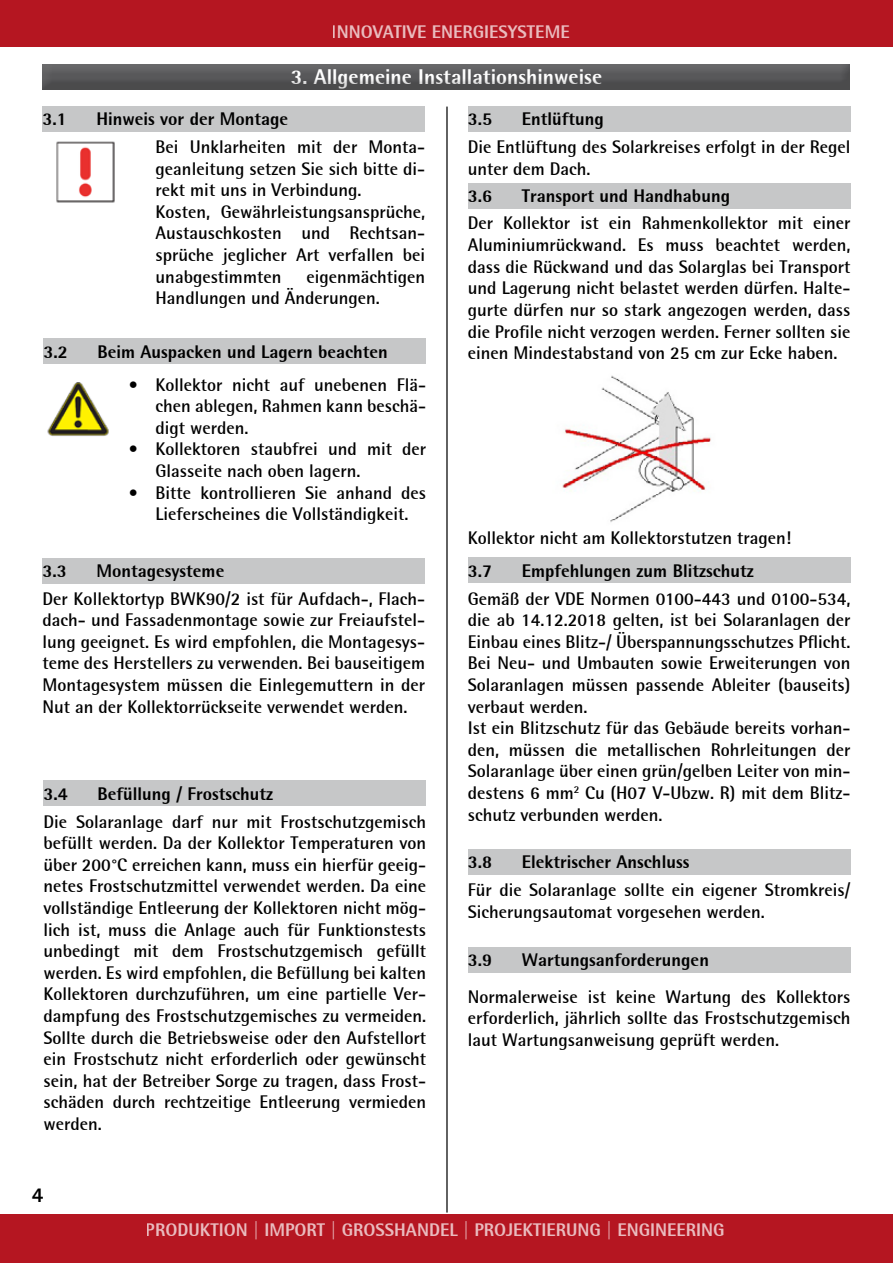
<style>
.page{position:relative;width:893px;height:1263px;background:#fff}
.page>*{position:absolute;margin:0;border:0;box-sizing:border-box;transform-origin:0 0}
.t1{font:800 21px "Rotis Semi Sans";color:#fff}
.t2{font:800 21px "Rotis Semi Sans";color:#000}
.t3{font:700 18px/21.6px "Rotis Semi Sans";color:#000}
.t4{font:800 18px "Rotis Semi Sans";color:#000}
.t5{font:800 18px "Rotis Semi Sans";color:#fff}
</style>
<div class="page">
<div style="left:0;top:0;width:893px;height:47px;background:#b51621"></div>
<div style="left:0;top:1214px;width:893px;height:49px;background:#b51621"></div>
<div style="left:43px;top:558px;width:382px;height:25px;background:#c6c7c8"></div>
<div style="left:44px;top:781px;width:382px;height:25px;background:#c6c7c8"></div>
<div style="left:468px;top:106px;width:382px;height:26px;background:#c6c7c8"></div>
<div style="left:468px;top:183px;width:382px;height:25px;background:#c6c7c8"></div>
<div style="left:468px;top:558px;width:382px;height:25px;background:#c6c7c8"></div>
<div style="left:468px;top:849px;width:382px;height:25px;background:#c6c7c8"></div>
<div style="left:468px;top:947px;width:382px;height:25px;background:#c6c7c8"></div>
<div style="left:43px;top:106px;width:382px;height:26px;background:#c6c7c8"></div>
<img style="left:562px;top:375px;width:149px;height:147px">
<hr style="left:446px;top:107px;width:2px;height:1105px;background:#000">
<img style="left:56px;top:141px;width:59px;height:62px">
<img style="left:47px;top:382px;width:62px;height:54px">
<div style="left:42px;top:64px;width:809px;height:27px;background:#000;opacity:.15"></div>
<div style="left:44px;top:338px;width:382px;height:26px;background:#c6c7c8"></div>
<p class="t5" style="left:332px;top:21px;width:239px">INNOVATIVE ENERGIESYSTEME</p>
<p class="t1" style="left:291px;top:63px;width:313px">3. Allgemeine Installationshinweise</p>
<p class="t4" style="left:43px;top:108px;width:26px">3.1</p>
<p class="t4" style="left:97px;top:108px;width:193px">Hinweis vor der Montage</p>
<p class="t3" style="left:156px;top:136px;width:271px">Bei Unklarheiten mit der Monta&shy;geanleitung setzen Sie sich bitte di&shy;rekt mit uns in Verbindung.<br>Kosten, Gewährleistungsansprüche,<br>Austauschkosten und Rechtsan&shy;sprüche jeglicher Art verfallen bei unabgestimmten</p>
<p class="t3" style="left:156px;top:265px;width:271px;text-indent:151px">eigenmächtigen<br>Handlungen und Änderungen.</p>
<p class="t4" style="left:44px;top:340px;width:26px">3.2</p>
<p class="t4" style="left:98px;top:340px;width:292px">Beim Auspacken und Lagern beachten</p>
<p class="t3" style="left:156px;top:373px;width:272px;text-align:justify;text-indent:-27px">• Kollektor nicht auf unebenen Flä&shy;chen ablegen, Rahmen kann beschä&shy;digt werden.</p>
<p class="t3" style="left:156px;top:438px;width:272px;text-indent:-27px">• Kollektoren staubfrei und mit der<br>Glasseite nach oben lagern.</p>
<p class="t3" style="left:129px;top:481px;width:299px;text-align:center">• Bitte kontrollieren Sie anhand des<br>Lieferscheines die Vollständigkeit.</p>
<p class="t4" style="left:43px;top:559px;width:26px">3.3</p>
<p class="t4" style="left:97px;top:559px;width:129px">Montagesysteme</p>
<p class="t3" style="left:43px;top:587px;width:384px;text-align:justify">Der Kollektortyp BWK90/2 ist für Aufdach-, Flach&shy;dach- und Fassadenmontage sowie zur Freiaufstel&shy;lung geeignet. Es wird empfohlen, die Montagesys&shy;teme des Herstellers zu verwenden. Bei bauseitigem Montagesystem müssen die Einlegemuttern in der Nut an der Kollektorrückseite verwendet werden.</p>
<p class="t4" style="left:44px;top:782px;width:26px">3.4</p>
<p class="t4" style="left:98px;top:782px;width:177px">Befüllung / Frostschutz</p>
<p class="t3" style="left:44px;top:810px;width:384px;text-align:justify">Die Solaranlage darf nur mit Frostschutzgemisch befüllt werden. Da der Kollektor Temperaturen von über 200°C erreichen kann, muss ein hierfür geeig&shy;netes Frostschutzmittel verwendet werden. Da eine vollständige Entleerung der Kollektoren nicht mög&shy;lich ist, muss die Anlage auch für Funktionstests unbedingt mit dem Frostschutzgemisch gefüllt werden. Es wird empfohlen, die Befüllung bei kalten Kollektoren durchzuführen, um eine partielle Ver&shy;dampfung des Frostschutzgemisches zu vermeiden.<br>Sollte durch die Betriebsweise oder den Aufstellort ein Frostschutz nicht erforderlich oder gewünscht sein, hat der Betreiber Sorge zu tragen, dass Frost&shy;schäden durch rechtzeitige Entleerung vermieden werden.</p>
<p class="t2" style="left:32px;top:1181px;width:13px">4</p>
<p class="t4" style="left:468px;top:108px;width:26px">3.5</p>
<p class="t4" style="left:522px;top:108px;width:84px">Entlüftung</p>
<p class="t3" style="left:468px;top:136px;width:384px">Die Entlüftung des Solarkreises erfolgt in der Regel unter dem Dach.</p>
<p class="t4" style="left:468px;top:184px;width:26px">3.6</p>
<p class="t4" style="left:522px;top:184px;width:210px">Transport und Handhabung</p>
<p class="t3" style="left:468px;top:212px;width:384px;text-align:justify">Der Kollektor ist ein Rahmenkollektor mit einer Aluminiumrückwand. Es muss beachtet werden, dass die Rückwand und das Solarglas bei Transport und Lagerung nicht belastet werden dürfen. Halte&shy;gurte dürfen nur so stark angezogen werden, dass die Profile nicht verzogen werden. Ferner sollten sie einen Mindestabstand von 25 cm zur Ecke haben.</p>
<p class="t3" style="left:468px;top:527px;width:325px">Kollektor nicht am Kollektorstutzen tragen!</p>
<p class="t4" style="left:468px;top:559px;width:26px">3.7</p>
<p class="t4" style="left:522px;top:559px;width:234px">Empfehlungen zum Blitzschutz</p>
<p class="t3" style="left:468px;top:587px;width:384px">Gemäß der VDE Normen 0100-443 und 0100-534, die ab 14.12.2018 gelten, ist bei Solaranlagen der Einbau eines Blitz-/ Überspannungsschutzes Pflicht.<br>Bei Neu- und Umbauten sowie Erweiterungen von Solaranlagen müssen passende Ableiter (bauseits) verbaut werden.<br>Ist ein Blitzschutz für das Gebäude bereits vorhan&shy;den, müssen die metallischen Rohrleitungen der Solaranlage über einen grün/gelben Leiter von min&shy;destens 6 mm<sup>2</sup> Cu (H07 V-Ubzw. R) mit dem Blitz&shy;schutz verbunden werden.</p>
<p class="t4" style="left:468px;top:850px;width:26px">3.8</p>
<p class="t4" style="left:522px;top:850px;width:169px">Elektrischer Anschluss</p>
<p class="t3" style="left:468px;top:879px;width:384px">Für die Solaranlage sollte ein eigener Stromkreis/<br>Sicherungsautomat vorgesehen werden.</p>
<p class="t4" style="left:468px;top:948px;width:26px">3.9</p>
<p class="t4" style="left:522px;top:948px;width:189px">Wartungsanforderungen</p>
<p class="t3" style="left:468px;top:985px;width:384px;text-align:justify">Normalerweise ist keine Wartung des Kollektors erforderlich, jährlich sollte das Frostschutzgemisch laut Wartungsanweisung geprüft werden.</p>
<p class="t5" style="left:146px;top:1219px;width:580px">PRODUKTION | IMPORT | GROSSHANDEL | PROJEKTIERUNG | ENGINEERING</p>
</div>
